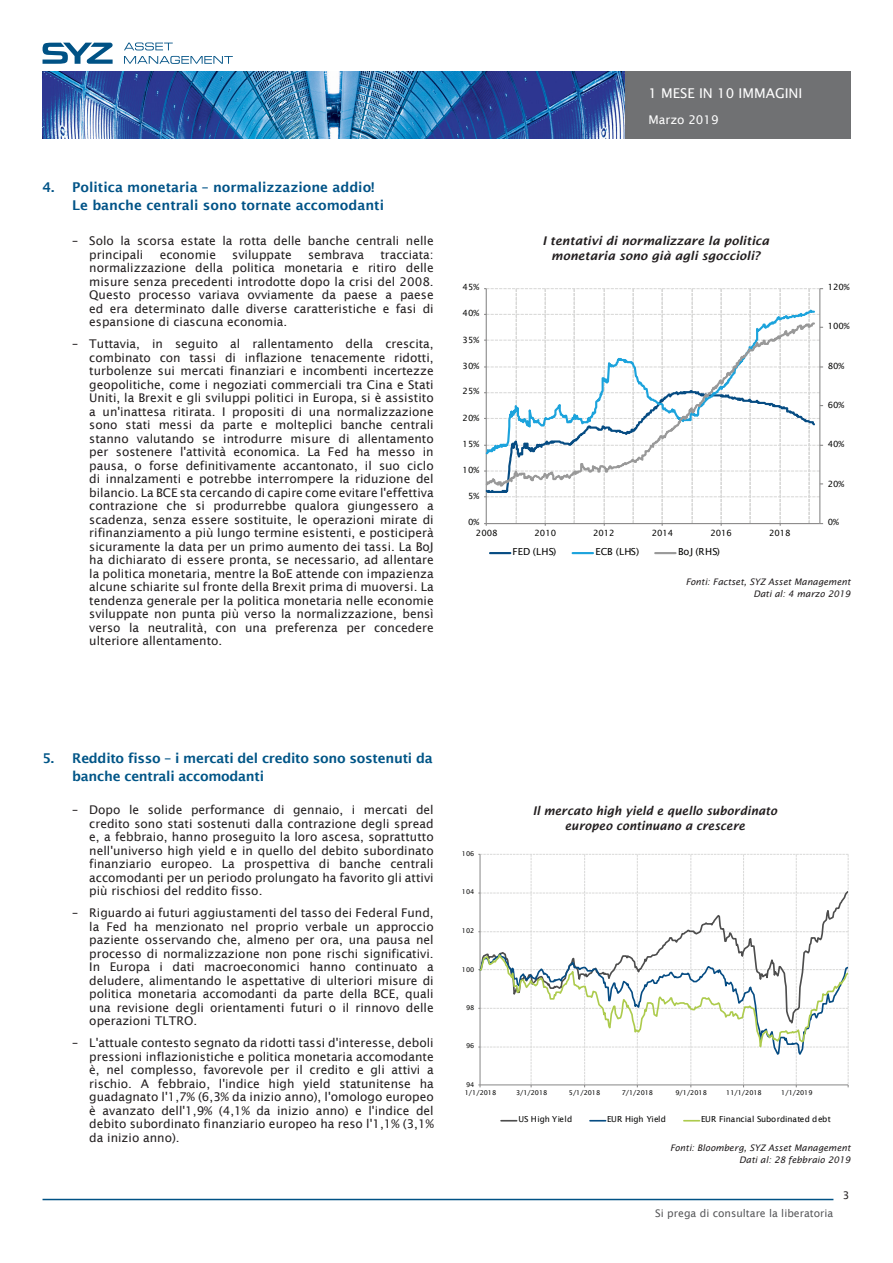
<style>
.page{position:relative;width:893px;height:1263px;background:#fff}
.page>*{position:absolute;margin:0;border:0;box-sizing:border-box;transform-origin:0 0}
.t1{font:600 13.5px/18px "Lucida Sans";color:#005387}
.t2{font:600 13.5px/18px "Lucida Sans";letter-spacing:-.02em;color:#005587}
.t3{font:13.5px "Lucida Sans";color:#fff}
.t4{font:12px/13.5px "Lucida Sans";color:#231f20;text-align:justify}
.Graph_TITLES{font:italic 600 12px/15px "Lucida Sans";color:#231f20;text-align:center}
.Graph_TITLES-2{font:italic 600 12px/15px "Lucida Sans";color:#231f20;text-align:center;scale:.95 1}
.t5{font:12px "Lucida Sans";color:#fff}
.t6{font:10.5px "Lucida Sans";color:#57585a}
.t7{font:10.5px "Lucida Sans";color:#231f20}
.t8{font:9.6px "Lucida Sans";letter-spacing:.02em;color:#050504}
.Source_data{font:italic 9px "Lucida Sans";color:#231f20}
.t9{font:8.55px "Lucida Sans";letter-spacing:-.005em;color:#050504}
.t10{font:8.25px "Lucida Sans";letter-spacing:.005em;color:#050504}
.t11{font:8.25px "Lucida Sans";letter-spacing:-.025em;color:#050504}
.t12{font:6.6px "Lucida Sans";letter-spacing:-.005em;color:#050504}
.s1{color:#005387}
</style>
<div class="page">
<svg style="left:124px;top:43px;width:49px;height:7px"></svg>
<svg style="left:124px;top:56px;width:109px;height:8px"></svg>
<svg style="left:43px;top:43px;width:70px;height:21px"></svg>
<img style="left:43px;top:72px;width:807px;height:67px">
<hr style="left:43px;top:1199px;width:790px;height:1px;background:#005285">
<svg style="left:478px;top:854px;width:371px;height:233px"></svg>
<svg style="left:501px;top:1120px;width:16px;height:1px"></svg>
<svg style="left:590px;top:1120px;width:16px;height:1px"></svg>
<svg style="left:684px;top:1120px;width:15px;height:1px"></svg>
<svg style="left:484px;top:288px;width:339px;height:238px"></svg>
<svg style="left:486px;top:295px;width:330px;height:26px"></svg>
<svg style="left:486px;top:321px;width:330px;height:169px"></svg>
<hr style="left:490px;top:552px;width:20px;height:2px;background:#064c83">
<hr style="left:573px;top:552px;width:20px;height:2px;background:#1ca3dc">
<hr style="left:655px;top:552px;width:21px;height:2px;background:#999">
<p class="t1" style="left:72px;top:178px;width:313px;text-indent:-30px">4. Politica monetaria – normalizzazione addio!<br>Le banche centrali sono tornate accomodanti</p>
<p class="t4" style="left:89px;top:234px;width:346px;text-indent:-17px">– Solo la scorsa estate la rotta delle banche centrali nelle principali</p>
<p class="t4" style="left:160px;top:247px;width:58px">economie</p>
<p class="t4" style="left:232px;top:247px;width:61px">sviluppate</p>
<p class="t4" style="left:308px;top:247px;width:57px">sembrava</p>
<p class="t4" style="left:89px;top:247px;width:346px;text-indent:291px">tracciata: normalizzazione della politica monetaria e ritiro delle misure senza precedenti introdotte dopo la crisi del 2008.<br>Questo processo variava ovviamente da paese a paese ed era determinato dalle diverse caratteristiche e fasi di espansione di ciascuna economia.</p>
<p class="t4" style="left:89px;top:337px;width:346px;text-indent:-17px">– Tuttavia, in seguito al rallentamento della crescita, combinato con tassi di inflazione tenacemente ridotti, turbolenze sui mercati finanziari e incombenti incertezze geopolitiche, come i negoziati commerciali tra Cina e Stati Uniti, la Brexit e gli sviluppi politici in Europa, si è assistito a un'inattesa ritirata. I propositi di una normalizzazione sono stati messi da parte e molteplici banche centrali stanno valutando se introdurre misure di allentamento per sostenere l'attività economica. La Fed ha messo in pausa, o forse definitivamente accantonato, il suo ciclo di innalzamenti e potrebbe interrompere la riduzione del bilancio. La BCE sta cercando di capire come evitare l'effettiva contrazione che si produrrebbe qualora giungessero a scadenza, senza essere sostituite, le operazioni mirate di rifinanziamento a più lungo termine esistenti, e posticiperà sicuramente la data per un primo aumento dei tassi. La BoJ ha dichiarato di essere pronta, se necessario, ad allentare la politica monetaria, mentre la BoE attende con impazienza alcune schiarite sul fronte della Brexit prima di muoversi. La tendenza generale per la politica monetaria nelle economie sviluppate non punta più verso la normalizzazione, bensì verso la neutralità, con una preferenza per concedere ulteriore allentamento.</p>
<p class="t3" style="left:648px;top:85px;width:156px">1 MESE IN 10 IMMAGINI</p>
<p class="t5" style="left:648px;top:113px;width:72px">Marzo 2019</p>
<p class="t9" style="left:463px;top:282px;width:18px">45%</p>
<p class="t9" style="left:463px;top:308px;width:18px">40%</p>
<p class="t9" style="left:463px;top:335px;width:18px">35%</p>
<p class="t9" style="left:463px;top:361px;width:18px">30%</p>
<p class="t9" style="left:463px;top:386px;width:18px">25%</p>
<p class="t9" style="left:463px;top:413px;width:18px">20%</p>
<p class="t9" style="left:463px;top:439px;width:18px">15%</p>
<p class="t9" style="left:463px;top:465px;width:18px">10%</p>
<p class="t9" style="left:468px;top:491px;width:13px">5%</p>
<p class="t9" style="left:468px;top:517px;width:13px">0%</p>
<p class="Graph_TITLES" style="left:542px;top:233px;width:228px">I tentativi di normalizzare la politica monetaria sono già agli sgoccioli?</p>
<p class="t9" style="left:476px;top:528px;width:23px">2008</p>
<p class="t9" style="left:535px;top:528px;width:23px">2010</p>
<p class="t9" style="left:593px;top:528px;width:23px">2012</p>
<p class="t9" style="left:652px;top:528px;width:23px">2014</p>
<p class="t9" style="left:710px;top:528px;width:23px">2016</p>
<p class="t9" style="left:769px;top:528px;width:23px">2018</p>
<p class="t8" style="left:512px;top:546px;width:45px">FED (LHS)</p>
<p class="t8" style="left:595px;top:546px;width:45px">ECB (LHS)</p>
<p class="t8" style="left:678px;top:546px;width:43px">BoJ (RHS)</p>
<p class="t9" style="left:828px;top:282px;width:23px">120%</p>
<p class="t9" style="left:828px;top:321px;width:23px">100%</p>
<p class="t9" style="left:828px;top:361px;width:18px">80%</p>
<p class="t9" style="left:828px;top:400px;width:18px">60%</p>
<p class="t9" style="left:828px;top:439px;width:18px">40%</p>
<p class="t9" style="left:828px;top:479px;width:18px">20%</p>
<p class="t9" style="left:828px;top:517px;width:13px">0%</p>
<p class="Source_data" style="left:686px;top:577px;width:166px">Fonti: Factset, SYZ Asset Management</p>
<p class="Source_data" style="left:753px;top:589px;width:99px">Dati al: 4 marzo 2019</p>
<p class="t2" style="left:72px;top:749px;width:362px;text-indent:-30px">5. Reddito fisso <span class="s1">–</span> i mercati del credito sono sostenuti da banche centrali accomodanti</p>
<p class="t4" style="left:89px;top:803px;width:346px;text-indent:-17px">– Dopo le solide performance di gennaio, i mercati del credito sono stati sostenuti dalla contrazione degli spread e, a febbraio, hanno proseguito la loro ascesa, soprattutto nell'universo high yield e in quello del debito subordinato finanziario europeo. La prospettiva di banche centrali accomodanti per un periodo prolungato ha favorito gli attivi più rischiosi del reddito fisso.</p>
<p class="t4" style="left:89px;top:906px;width:346px;text-indent:-17px">– Riguardo ai futuri aggiustamenti del tasso dei Federal Fund, la Fed ha menzionato nel proprio verbale un approccio paziente osservando che, almeno per ora, una pausa nel processo di normalizzazione non pone rischi significativi.<br>In Europa i dati macroeconomici hanno continuato a deludere, alimentando le aspettative di ulteriori misure di politica monetaria accomodanti da parte della BCE, quali una revisione degli orientamenti futuri o il rinnovo delle operazioni TLTRO.</p>
<p class="t4" style="left:89px;top:1036px;width:346px;text-indent:-17px">– L'attuale contesto segnato da ridotti tassi d'interesse, deboli pressioni inflazionistiche e politica monetaria accomodante è, nel complesso, favorevole per il credito e gli attivi a rischio. A febbraio, l'indice high yield statunitense ha guadagnato l'1,7% (6,3% da inizio anno), l'omologo europeo è avanzato dell'1,9% (4,1% da inizio anno) e l'indice del debito subordinato finanziario europeo ha reso l'1,1% (3,1% da inizio anno).</p>
<p class="t12" style="left:462px;top:849px;width:14px">106</p>
<p class="t12" style="left:462px;top:888px;width:14px">104</p>
<p class="t12" style="left:462px;top:927px;width:14px">102</p>
<p class="t12" style="left:462px;top:965px;width:14px">100</p>
<p class="t12" style="left:466px;top:1003px;width:10px">98</p>
<p class="t12" style="left:466px;top:1042px;width:10px">96</p>
<p class="t12" style="left:466px;top:1081px;width:10px">94</p>
<p class="Graph_TITLES-2" style="left:533px;top:803px;width:259px">Il mercato high yield e quello subordinato europeo continuano a crescere</p>
<p class="t12" style="left:465px;top:1089px;width:33px">1/1/2018</p>
<p class="t12" style="left:516px;top:1089px;width:33px">3/1/2018</p>
<p class="t12" style="left:569px;top:1089px;width:33px">5/1/2018</p>
<p class="t12" style="left:622px;top:1089px;width:33px">7/1/2018</p>
<p class="t12" style="left:675px;top:1089px;width:33px">9/1/2018</p>
<p class="t12" style="left:726px;top:1089px;width:37px">11/1/2018</p>
<p class="t12" style="left:781px;top:1089px;width:33px">1/1/2019</p>
<p class="t10" style="left:518px;top:1115px;width:55px">US High Yield</p>
<p class="t11" style="left:607px;top:1115px;width:60px">EUR High Yield</p>
<p class="t10" style="left:701px;top:1115px;width:131px">EUR Financial Subordinated debt</p>
<p class="Source_data" style="left:670px;top:1143px;width:182px">Fonti: Bloomberg, SYZ Asset Management</p>
<p class="Source_data" style="left:739px;top:1155px;width:113px">Dati al: 28 febbraio 2019</p>
<p class="t6" style="left:655px;top:1207px;width:180px">Si prega di consultare la liberatoria</p>
<p class="t7" style="left:843px;top:1189px;width:8px">3</p>
</div>
